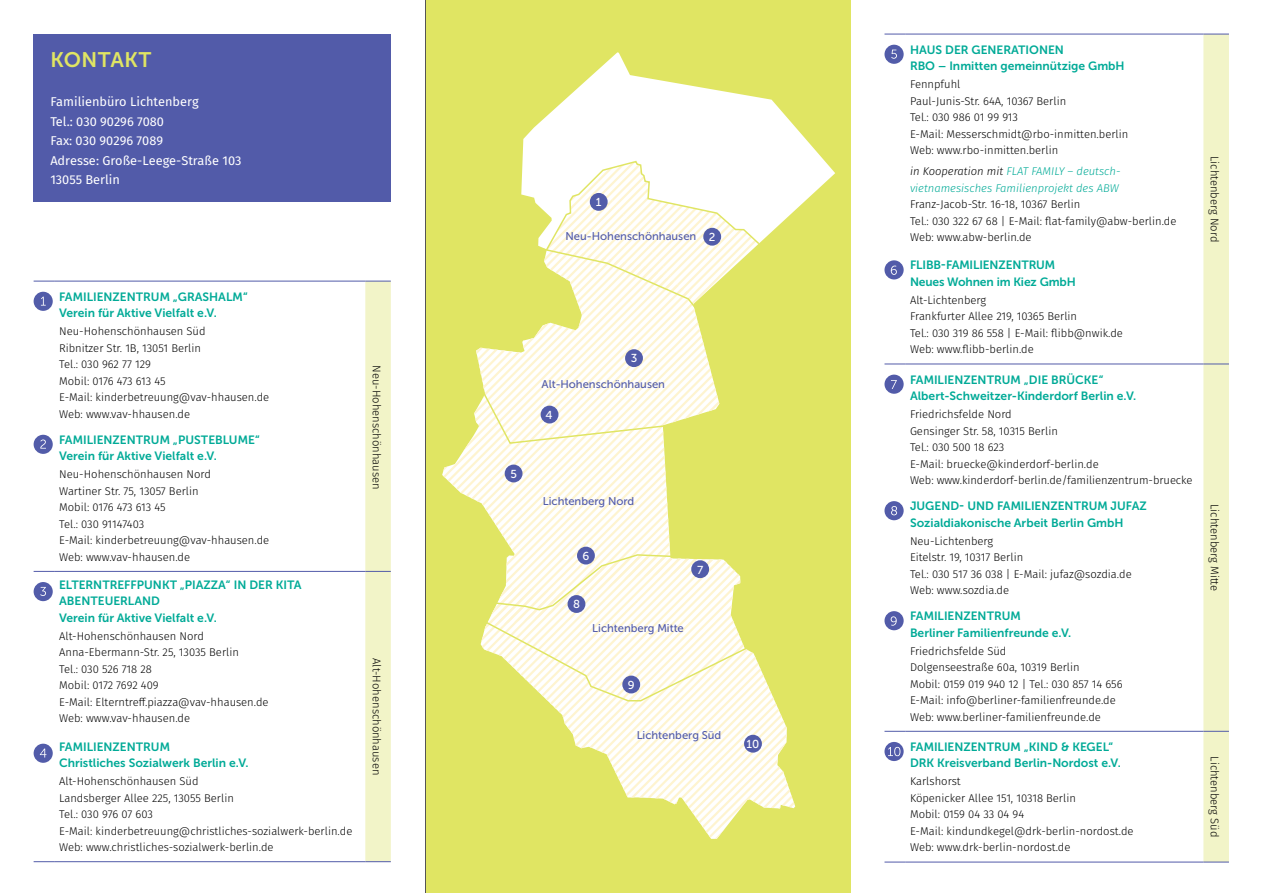
<style>
.page{position:relative;width:1263px;height:893px;background:#fff}
.page>*{position:absolute;margin:0;border:0;box-sizing:border-box;transform-origin:0 0}
.t1{font:21px "Museo Sans Cyrl 700";letter-spacing:.025em;color:#e0e563}
.t2{font:12.75px/19.5px "Fira Sans";color:#fff}
.t3{font:12px/16.5px "Museo Sans Cyrl 700";color:#00aa97}
.t4{font:11.55px "Museo Sans Cyrl 500";color:#fff}
.t5{font:300 11.25px/16.5px "Fira Sans";color:#000}
.t6{font:11.25px "Museo Sans Cyrl 500";color:#525ba9}
.t7{font:italic 300 11.25px/16.5px "Fira Sans";color:#00aa97}
.s1{color:#000}
</style>
<div class="page">
<svg style="left:884px;top:862px;width:22px;height:1px"></svg>
<hr style="left:906px;top:862px;width:297px;height:1px;background:#525ba9">
<svg style="left:884px;top:34px;width:22px;height:1px"></svg>
<hr style="left:906px;top:34px;width:297px;height:1px;background:#525ba9">
<svg style="left:884px;top:731px;width:22px;height:1px"></svg>
<hr style="left:906px;top:731px;width:297px;height:1px;background:#525ba9">
<div style="left:1203px;top:34px;width:26px;height:829px;background:#f2f4c8"></div>
<svg style="left:884px;top:364px;width:22px;height:1px"></svg>
<hr style="left:906px;top:364px;width:297px;height:1px;background:#525ba9">
<div style="left:884px;top:45px;width:20px;height:19px;background:#525ca9;border-radius:50%"></div>
<svg style="left:891px;top:50px;width:6px;height:9px"></svg>
<div style="left:884px;top:260px;width:20px;height:19px;background:#525ba9;border-radius:50%"></div>
<svg style="left:891px;top:266px;width:6px;height:9px"></svg>
<div style="left:884px;top:375px;width:20px;height:19px;background:#525ba9;border-radius:50%"></div>
<svg style="left:891px;top:380px;width:6px;height:9px"></svg>
<div style="left:884px;top:501px;width:20px;height:19px;background:#525ba9;border-radius:50%"></div>
<svg style="left:891px;top:506px;width:6px;height:9px"></svg>
<div style="left:884px;top:611px;width:20px;height:19px;background:#525ba9;border-radius:50%"></div>
<svg style="left:891px;top:616px;width:6px;height:10px"></svg>
<svg style="left:884px;top:742px;width:20px;height:19px"></svg>
<svg style="left:888px;top:747px;width:12px;height:9px"></svg>
<svg style="left:34px;top:571px;width:21px;height:1px"></svg>
<hr style="left:55px;top:571px;width:310px;height:1px;background:#525ba9">
<svg style="left:34px;top:281px;width:21px;height:1px"></svg>
<hr style="left:55px;top:281px;width:310px;height:1px;background:#525ba9">
<svg style="left:365px;top:281px;width:26px;height:581px;background:#f1f3c8"></svg>
<svg style="left:34px;top:861px;width:21px;height:1px"></svg>
<hr style="left:55px;top:861px;width:310px;height:1px;background:#525ba9">
<div style="left:34px;top:292px;width:19px;height:19px;background:#525ca9;border-radius:50%"></div>
<svg style="left:41px;top:297px;width:5px;height:9px"></svg>
<div style="left:34px;top:435px;width:19px;height:19px;background:#525ca9;border-radius:50%"></div>
<svg style="left:40px;top:439px;width:6px;height:10px"></svg>
<div style="left:34px;top:582px;width:19px;height:19px;background:#525ca9;border-radius:50%"></div>
<svg style="left:40px;top:587px;width:6px;height:9px"></svg>
<div style="left:34px;top:744px;width:19px;height:19px;background:#525ca9;border-radius:50%"></div>
<svg style="left:40px;top:749px;width:6px;height:8px"></svg>
<hr style="left:425px;top:0;width:1px;height:893px;background:#000">
<div style="left:426px;top:0;width:424px;height:893px;background:#e0e563"></div>
<svg style="left:522px;top:52px;width:313px;height:755px"></svg>
<svg style="left:442px;top:160px;width:353px;height:679px"></svg>
<div style="left:590px;top:193px;width:18px;height:18px;background:#525ca9;border-radius:50%"></div>
<div style="left:541px;top:406px;width:17px;height:17px;background:#525ca9;border-radius:50%"></div>
<div style="left:625px;top:349px;width:18px;height:18px;background:#525ca9;border-radius:50%"></div>
<div style="left:505px;top:465px;width:17px;height:17px;background:#525ca9;border-radius:50%"></div>
<div style="left:567px;top:595px;width:18px;height:18px;background:#525ca9;border-radius:50%"></div>
<div style="left:622px;top:676px;width:18px;height:17px;background:#525ca9;border-radius:50%"></div>
<div style="left:744px;top:735px;width:18px;height:18px;background:#525ca9;border-radius:50%"></div>
<div style="left:703px;top:228px;width:18px;height:18px;background:#525ca9;border-radius:50%"></div>
<div style="left:691px;top:560px;width:18px;height:18px;background:#525ca9;border-radius:50%"></div>
<div style="left:577px;top:547px;width:18px;height:17px;background:#525ca9;border-radius:50%"></div>
<div style="left:34px;top:34px;width:357px;height:168px;background:#525ba9"></div>
<h1 class="t1" style="left:50px;top:48px;width:103px">KONTAKT</h1>
<p class="t2" style="left:50px;top:92px;width:193px">Familienbüro Lichtenberg<br>Tel.: 030 90296 7080<br>Fax: 030 90296 7089<br>Adresse: Große-Leege-Straße 103<br>13055 Berlin</p>
<p class="t3" style="left:59px;top:288px;width:190px">FAMILIENZENTRUM „GRASHALM“<br>Verein für Aktive Vielfalt e.V.</p>
<p class="t5" style="left:59px;top:323px;width:212px">Neu-Hohenschönhausen Süd<br>Ribnitzer Str. 1B, 13051 Berlin<br>Tel.: 030 962 77 129<br>Mobil: 0176 473 613 45<br>E-Mail: kinderbetreuung@vav-hhausen.de<br>Web: www.vav-hhausen.de</p>
<p class="t3" style="left:59px;top:431px;width:202px">FAMILIENZENTRUM „PUSTEBLUME“<br>Verein für Aktive Vielfalt e.V.</p>
<p class="t5" style="left:59px;top:466px;width:212px">Neu-Hohenschönhausen Nord<br>Wartiner Str. 75, 13057 Berlin<br>Mobil: 0176 473 613 45<br>Tel.: 030 91147403<br>E-Mail: kinderbetreuung@vav-hhausen.de<br>Web: www.vav-hhausen.de</p>
<p class="t3" style="left:59px;top:576px;width:244px">ELTERNTREFFPUNKT „PIAZZA“ IN DER KITA<br>ABENTEUERLAND<br>Verein für Aktive Vielfalt e.V.</p>
<p class="t5" style="left:59px;top:628px;width:211px">Alt-Hohenschönhausen Nord<br>Anna-Ebermann-Str. 25, 13035 Berlin<br>Tel.: 030 526 718 28<br>Mobil: 0172 7692 409<br>E-Mail: Elterntreff.piazza@vav-hhausen.de<br>Web: www.vav-hhausen.de</p>
<p class="t3" style="left:59px;top:738px;width:191px">FAMILIENZENTRUM<br>Christliches Sozialwerk Berlin e.V.</p>
<p class="t5" style="left:59px;top:773px;width:295px">Alt-Hohenschönhausen Süd<br>Landsberger Allee 225, 13055 Berlin<br>Tel.: 030 976 07 603<br>E-Mail: kinderbetreuung@christliches-sozialwerk-berlin.de Web: www.christliches-sozialwerk-berlin.de</p>
<p class="t5" style="left:385px;top:365px;width:126px;rotate:90deg">Neu-Hohenschönhausen</p>
<p class="t5" style="left:385px;top:658px;width:119px;rotate:90deg">Alt-Hohenschönhausen</p>
<p class="t4" style="left:596px;top:196px;width:7px">1</p>
<p class="t6" style="left:566px;top:230px;width:132px">Neu-Hohenschönhausen</p>
<p class="t4" style="left:709px;top:231px;width:8px">2</p>
<p class="t4" style="left:510px;top:467px;width:8px">5</p>
<p class="t4" style="left:631px;top:352px;width:8px">3</p>
<p class="t6" style="left:542px;top:378px;width:125px">Alt-Hohenschönhausen</p>
<p class="t4" style="left:545px;top:409px;width:9px">4</p>
<p class="t6" style="left:543px;top:495px;width:93px">Lichtenberg Nord</p>
<p class="t4" style="left:582px;top:550px;width:8px">6</p>
<p class="t4" style="left:573px;top:598px;width:8px">8</p>
<p class="t6" style="left:592px;top:622px;width:93px">Lichtenberg Mitte</p>
<p class="t4" style="left:697px;top:563px;width:8px">7</p>
<p class="t4" style="left:628px;top:678px;width:8px">9</p>
<p class="t6" style="left:637px;top:729px;width:86px">Lichtenberg Süd</p>
<p class="t4" style="left:746px;top:738px;width:14px">10</p>
<p class="t3" style="left:910px;top:41px;width:216px">HAUS DER GENERATIONEN<br>RBO – Inmitten gemeinnützige GmbH</p>
<p class="t5" style="left:910px;top:76px;width:220px">Fennpfuhl<br>Paul-Junis-Str. 64A, 10367 Berlin<br>Tel.: 030 986 01 99 913<br>E-Mail: Messerschmidt@rbo-inmitten.berlin<br>Web: www.rbo-inmitten.berlin</p>
<p class="t7" style="left:910px;top:163px;width:212px"><span class="s1">in Kooperation mit</span> FLAT FAMILY – deutsch&shy;vietnamesisches Familienprojekt des ABW</p>
<p class="t5" style="left:910px;top:196px;width:268px">Franz-Jacob-Str. 16-18, 10367 Berlin<br>Tel.: 030 322 67 68 | E-Mail: flat-family@abw-berlin.de<br>Web: www.abw-berlin.de</p>
<p class="t3" style="left:910px;top:257px;width:167px">FLIBB-FAMILIENZENTRUM<br>Neues Wohnen im Kiez GmbH</p>
<p class="t5" style="left:910px;top:292px;width:214px">Alt-Lichtenberg<br>Frankfurter Allee 219, 10365 Berlin<br>Tel.: 030 319 86 558 | E-Mail: flibb@nwik.de<br>Web: www.flibb-berlin.de</p>
<p class="t3" style="left:910px;top:371px;width:228px">FAMILIENZENTRUM „DIE BRÜCKE“<br>Albert-Schweitzer-Kinderdorf Berlin e.V.</p>
<p class="t5" style="left:910px;top:406px;width:284px">Friedrichsfelde Nord<br>Gensinger Str. 58, 10315 Berlin<br>Tel.: 030 500 18 623<br>E-Mail: bruecke@kinderdorf-berlin.de<br>Web: www.kinderdorf-berlin.de/familienzentrum-bruecke</p>
<p class="t3" style="left:910px;top:498px;width:238px">JUGEND- UND FAMILIENZENTRUM JUFAZ<br>Sozialdiakonische Arbeit Berlin GmbH</p>
<p class="t5" style="left:910px;top:532px;width:223px">Neu-Lichtenberg<br>Eitelstr. 19, 10317 Berlin<br>Tel.: 030 517 36 038 | E-Mail: jufaz@sozdia.de<br>Web: www.sozdia.de</p>
<p class="t3" style="left:910px;top:608px;width:163px">FAMILIENZENTRUM<br>Berliner Familienfreunde e.V.</p>
<p class="t5" style="left:910px;top:642px;width:214px">Friedrichsfelde Süd<br>Dolgenseestraße 60a, 10319 Berlin<br>Mobil: 0159 019 940 12 | Tel.: 030 857 14 656<br>E-Mail: info@berliner-familienfreunde.de Web: www.berliner-familienfreunde.de</p>
<p class="t3" style="left:910px;top:738px;width:212px">FAMILIENZENTRUM „KIND &amp; KEGEL“<br>DRK Kreisverband Berlin-Nordost e.V.</p>
<p class="t5" style="left:910px;top:773px;width:225px">Karlshorst<br>Köpenicker Allee 151, 10318 Berlin<br>Mobil: 0159 04 33 04 94<br>E-Mail: kindundkegel@drk-berlin-nordost.de<br>Web: www.drk-berlin-nordost.de</p>
<p class="t5" style="left:1223px;top:156px;width:88px;rotate:90deg">Lichtenberg Nord</p>
<p class="t5" style="left:1223px;top:504px;width:89px;rotate:90deg">Lichtenberg Mitte</p>
<p class="t5" style="left:1223px;top:756px;width:82px;rotate:90deg">Lichtenberg Süd</p>
</div>
